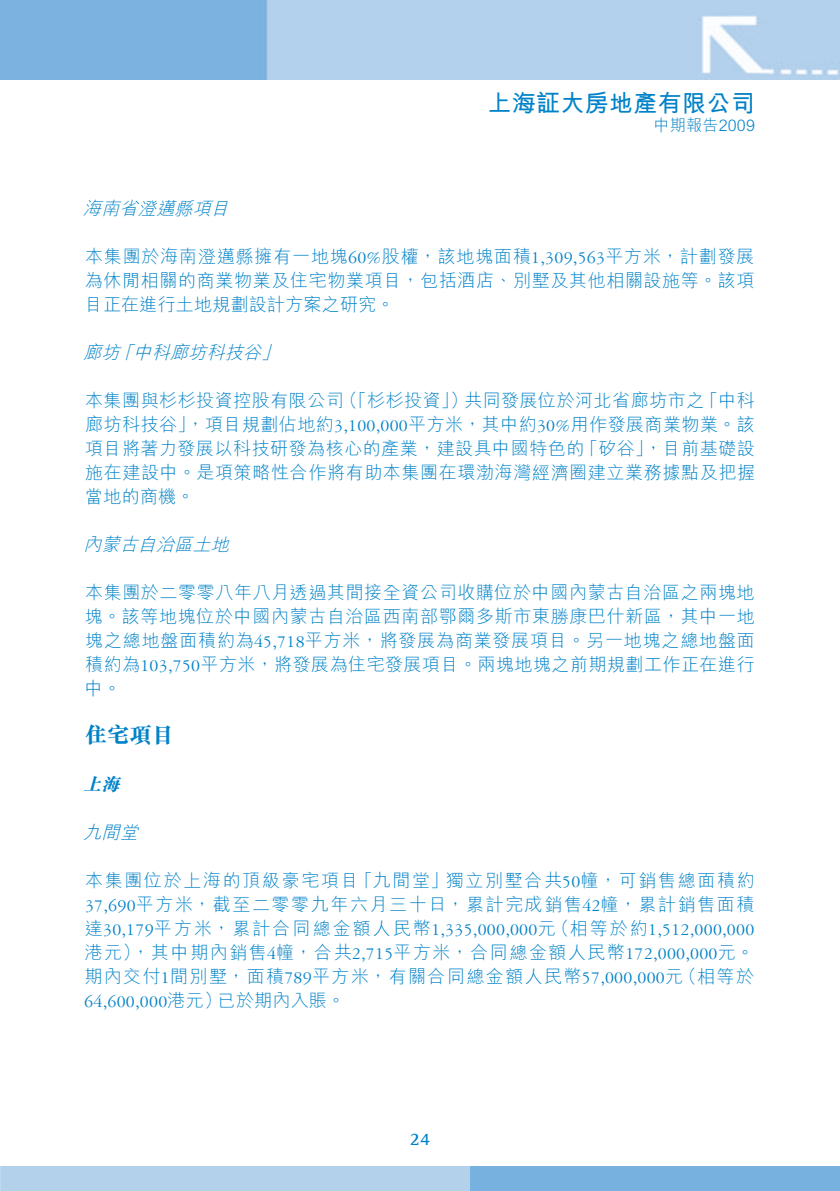
<style>
.page{position:relative;width:840px;height:1191px;background:#fff}
.page>*{position:absolute;margin:0;border:0;box-sizing:border-box;transform-origin:0 0}
.t1{font:700 24px "M Hei HK";letter-spacing:.015em;color:#0082c8}
.t2{font:800 22px "M Sung HK";color:#0082c8}
.t3{font:300 18px/24px "M Hei HK";letter-spacing:.035em;color:#0082c8;text-align:justify}
.t4{font:300 18px/24px "M Hei HK";letter-spacing:.085em;color:#0082c8}
.t5{font:18px "Garamond 3 LT Std";letter-spacing:.01em;color:#0082c8}
.t6{font:300 18px/24px "M Hei HK";letter-spacing:.08em;color:#0082c8}
.t7{font:italic 300 18px "M Hei HK";color:#0082c8}
.t8{font:300 18px "M Hei HK";letter-spacing:.09em;color:#0082c8}
.t9{font:700 18px "Rotis Semi Serif Std";color:#0082c8}
.t10{font:italic 800 18px "M Sung HK";color:#0082c8}
.t11{font:300 16px "M Hei HK";letter-spacing:.015em;color:#0082c8}
.s1{font-family:"Garamond 3 LT Std";font-weight:400}
.s2{font-family:"M Hei HK";font-weight:300}
</style>
<div class="page">
<img style="left:1px;top:0;width:838px;height:79px">
<div style="left:0;top:1166px;width:508px;height:25px;background:#b4d1ec"></div>
<div style="left:470px;top:1166px;width:369px;height:25px;background:#76b1df"></div>
<img style="left:0;top:0;width:1px;height:79px">
<h1 class="t1" style="left:487px;top:86px;width:269px">上海証大房地產有限公司</h1>
<p class="t11" style="left:653px;top:114px;width:103px">中期報告2009</p>
<p class="t7" style="left:83px;top:195px;width:153px">海南省澄邁縣項目</p>
<p class="t3" style="left:85px;top:243px;width:671px">本集團於海南澄邁縣擁有一地塊<span class="s1">60%</span>股權，該地塊面積<span class="s1">1,309,563</span>平方米，計劃發展為休閒相關的商業物業及住宅物業項目，包括酒店、別墅及其他相關設施等。該項目正在進行土地規劃設計方案之研究。</p>
<p class="t7" style="left:261px;top:339px;width:26px">「</p>
<p class="t7" style="left:83px;top:339px;width:185px">廊坊中科廊坊科技谷</p>
<p class="t7" style="left:115px;top:339px;width:26px">「</p>
<p class="t3" style="left:464px;top:387px;width:242px">共同發展位於河北省廊坊市之</p>
<p class="t3" style="left:339px;top:387px;width:130px">（「杉杉投資」）</p>
<p class="t3" style="left:85px;top:387px;width:260px">本集團與杉杉投資控股有限公司</p>
<p class="t3" style="left:85px;top:411px;width:670px">廊坊科技谷，」項目規劃佔地約<span class="s1">3,100,000</span>平方米，其中約<span class="s1">30%</span>用作發展商業物業。該</p>
<p class="t3" style="left:579px;top:435px;width:176px">「矽谷，」目前基礎設</p>
<p class="t3" style="left:699px;top:387px;width:56px">「中科</p>
<p class="t3" style="left:85px;top:435px;width:671px;text-align:left">項目將著力發展以科技研發為核心的產業，建設具中國特色的<br>施在建設中。是項策略性合作將有助本集團在環渤海灣經濟圈建立業務據點及把握當地的商機。</p>
<p class="t7" style="left:83px;top:531px;width:153px">內蒙古自治區土地</p>
<p class="t3" style="left:85px;top:579px;width:671px">本集團於二零零八年八月透過其間接全資公司收購位於中國內蒙古自治區之兩塊地塊。該等地塊位於中國內蒙古自治區西南部鄂爾多斯市東勝康巴什新區，其中一地塊之總地盤面積約為<span class="s1">45,718</span>平方米，將發展為商業發展項目。另一地塊之總地盤面積約為<span class="s1">103,750</span>平方米，將發展為住宅發展項目。兩塊地塊之前期規劃工作正在進行中。</p>
<p class="t2" style="left:85px;top:719px;width:90px">住宅項目</p>
<p class="t10" style="left:83px;top:771px;width:44px">上海</p>
<p class="t7" style="left:83px;top:819px;width:62px">九間堂</p>
<p class="t8" style="left:445px;top:867px;width:310px">獨立別墅合共<span class="s1">50</span>幢，可銷售總面積約</p>
<p class="t4" style="left:85px;top:867px;width:670px">本集團位於上海的頂級豪宅項目<br><span class="s1">37,690</span>平方米，截至二零零九年六月三十日，累計完成銷售<span class="s1">42</span>幢，累計銷售面積</p>
<p class="t5" style="left:551px;top:919px;width:204px"><span class="s2">（相等於約</span>1,512,000,000</p>
<p class="t3" style="left:354px;top:867px;width:95px">「九間堂」</p>
<p class="t5" style="left:85px;top:919px;width:472px"><span class="s2">達</span>30,179<span class="s2">平方米，累計合同總金額人民幣</span>1,335,000,000<span class="s2">元</span></p>
<p class="t4" style="left:85px;top:939px;width:670px;text-align:right">港元，）其中期內銷售幢<span class="s1">4</span> ，合共<span class="s1">2,715</span>平方米，合同總金額人民幣<span class="s1">172,000,000</span>元。（相等於</p>
<p class="t6" style="left:218px;top:963px;width:466px;text-indent:-133px">期內交付<span class="s1">1</span>間別墅，面積<span class="s1">789</span>平方米，有關合同總金額人民幣<span class="s1">57,000,000</span>元已於期內入賬。</p>
<p class="t5" style="left:84px;top:991px;width:139px">64,600,000<span class="s2">港元）</span></p>
<p class="t9" style="left:409px;top:1128px;width:22px">24</p>
</div>
